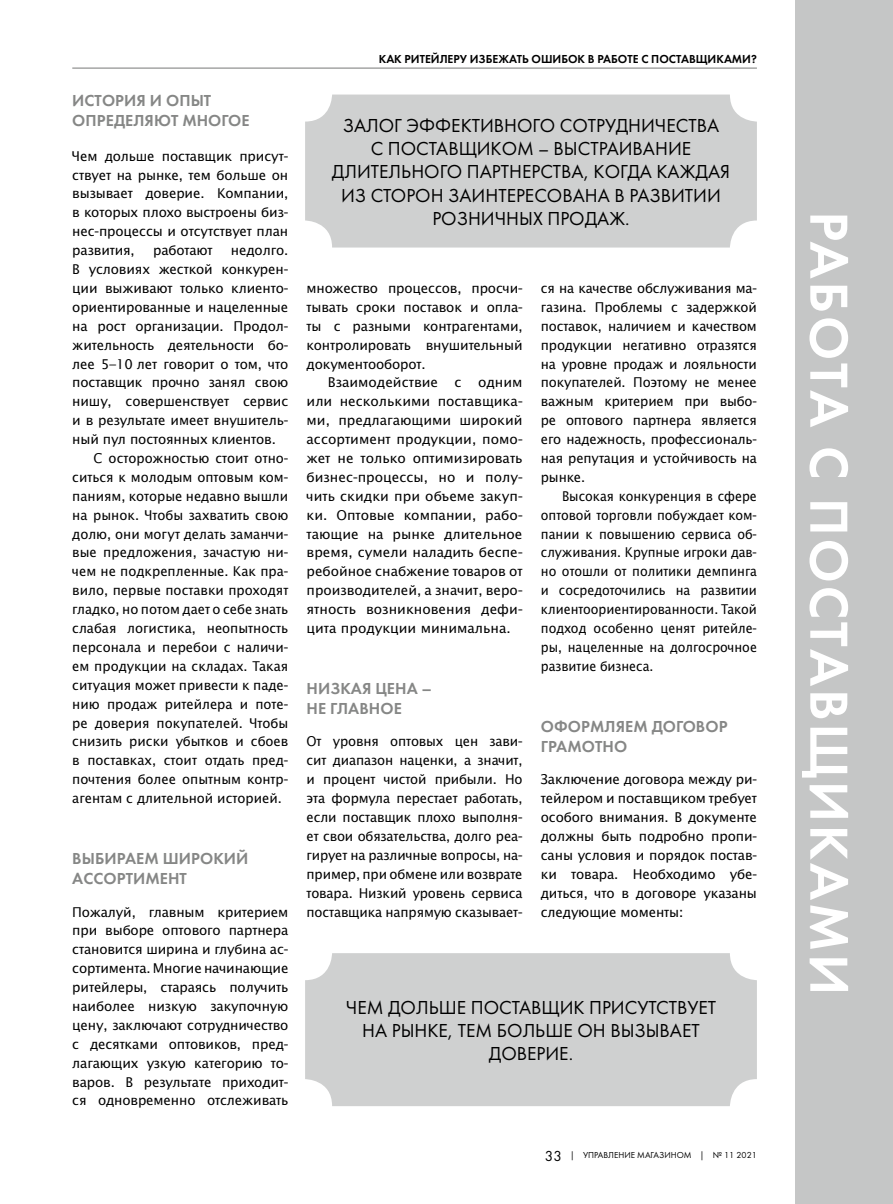
<style>
.page{position:relative;width:893px;height:1204px;background:#fff}
.page>*{position:absolute;margin:0;border:0;box-sizing:border-box;transform-origin:0 0}
.t1{font:55.5px "Futura Demi C";letter-spacing:.05em;color:#fff}
.t2{font:19.5px/23.4px "Futura Book C";color:#000;text-align:center}
.t3{font:16.5px/19.8px "Futura Demi C";letter-spacing:.005em;color:#868786}
.t4{font:13.5px/18.9px "Office Type Sans";letter-spacing:-.01em;color:#000;text-align:justify}
.t5{font:13.5px/18.9px "Office Type Sans";letter-spacing:-.01em;color:#000;text-align:justify;scale:.93 1}
.t6{font:12px "Futura Demi C";color:#000}
.t7{font:9px "Futura Book C";color:#000}
.s1{font-size:15px}
</style>
<div class="page">
<div style="left:795px;top:0;width:98px;height:1203px;background:#c5c6c6"></div>
<hr style="left:72px;top:68px;width:685px;height:1px;background:#868786">
<div style="left:305px;top:953px;width:452px;height:153px;background:#cfd0d0;border-radius:27px"></div>
<div style="left:305px;top:95px;width:452px;height:152px;background:#cfd0d0;border-radius:27px"></div>
<p class="t3" style="left:72px;top:91px;width:179px">ИСТОРИЯ И ОПЫТ<br>ОПРЕДЕЛЯЮТ МНОГОЕ</p>
<p class="t4" style="left:72px;top:146px;width:218px">Чем дольше поставщик присут&shy;ствует на рынке, тем больше он вызывает доверие. Компании, в которых плохо выстроены биз&shy;нес-процессы и отсутствует план развития,</p>
<p class="t4" style="left:153px;top:241px;width:61px">работают</p>
<p class="t4" style="left:231px;top:241px;width:59px">недолго.</p>
<p class="t4" style="left:72px;top:260px;width:218px">В условиях жесткой конкурен-</p>
<p class="t4" style="left:72px;top:279px;width:217px">ции выживают только клиенто-</p>
<p class="t4" style="left:72px;top:297px;width:218px">ориентированные и нацеленные</p>
<p class="t4" style="left:72px;top:316px;width:218px">на рост организации. Продол-</p>
<p class="t4" style="left:72px;top:335px;width:218px">жительность деятельности бо-</p>
<p class="t4" style="left:72px;top:354px;width:218px">лее 5–10 лет говорит о том, что</p>
<p class="t4" style="left:72px;top:373px;width:218px">поставщик прочно занял свою</p>
<p class="t4" style="left:72px;top:392px;width:218px">нишу, совершенствует сервис</p>
<p class="t4" style="left:72px;top:411px;width:218px">и в результате имеет внушитель-</p>
<p class="t4" style="left:72px;top:430px;width:205px">ный пул постоянных клиентов.</p>
<p class="t4" style="left:94px;top:448px;width:196px">С осторожностью стоит отно-</p>
<p class="t4" style="left:72px;top:467px;width:218px">ситься к молодым оптовым ком-</p>
<p class="t4" style="left:72px;top:486px;width:218px">паниям, которые недавно вышли</p>
<p class="t4" style="left:72px;top:505px;width:218px">на рынок. Чтобы захватить свою</p>
<p class="t4" style="left:72px;top:524px;width:218px">долю, они могут делать заманчи-</p>
<p class="t4" style="left:72px;top:543px;width:218px">вые предложения, зачастую ни-</p>
<p class="t4" style="left:72px;top:562px;width:218px">чем не подкрепленные. Как пра-</p>
<p class="t4" style="left:72px;top:581px;width:218px">вило, первые поставки проходят</p>
<p class="t4" style="left:72px;top:600px;width:218px">гладко, но потом дает о себе знать</p>
<p class="t4" style="left:72px;top:618px;width:218px">слабая логистика, неопытность</p>
<p class="t4" style="left:72px;top:637px;width:218px">персонала и перебои с наличи-</p>
<p class="t4" style="left:72px;top:656px;width:218px">ем продукции на складах. Такая</p>
<p class="t4" style="left:72px;top:675px;width:218px">ситуация может привести к паде-</p>
<p class="t4" style="left:72px;top:694px;width:218px">нию продаж ритейлера и поте-</p>
<p class="t4" style="left:72px;top:713px;width:218px">ре доверия покупателей. Чтобы</p>
<p class="t4" style="left:72px;top:732px;width:218px">снизить риски убытков и сбоев</p>
<p class="t4" style="left:72px;top:751px;width:218px">в поставках, стоит отдать пред-</p>
<p class="t4" style="left:72px;top:770px;width:218px">почтения более опытным контр-</p>
<p class="t4" style="left:72px;top:788px;width:211px">агентам с длительной историей.</p>
<p class="t3" style="left:72px;top:848px;width:178px">ВЫБИРАЕМ ШИРОКИЙ<br>АССОРТИМЕНТ</p>
<p class="t4" style="left:72px;top:902px;width:218px">Пожалуй, главным критерием при выборе оптового партнера становится ширина и глубина ас&shy;сортимента. Многие начинающие ритейлеры, стараясь получить наиболее низкую закупочную цену, заключают сотрудничество с десятками оптовиков, пред&shy;лагающих узкую категорию то&shy;варов. В результате приходит&shy;ся одновременно отслеживать</p>
<p class="t6" style="left:379px;top:52px;width:34px">Как ритейлеру</p>
<p class="t6" style="left:470px;top:52px;width:9px">избежать</p>
<p class="t6" style="left:531px;top:52px;width:10px">ошибок</p>
<p class="t6" style="left:588px;top:52px;width:18px">в работе</p>
<p class="t6" style="left:641px;top:52px;width:20px">с поставщиками</p>
<p class="t6" style="left:751px;top:52px;width:7px">?</p>
<h2 class="t2" style="left:332px;top:114px;width:400px">ЗАЛОГ ЭФФЕКТИВНОГО СОТРУДНИЧЕСТВА<br>С ПОСТАВЩИКОМ – ВЫСТРАИВАНИЕ<br>ДЛИТЕЛЬНОГО ПАРТНЕРСТВА, КОГДА КАЖДАЯ<br>ИЗ СТОРОН ЗАИНТЕРЕСОВАНА В РАЗВИТИИ<br>РОЗНИЧНЫХ ПРОДАЖ.</h2>
<p class="t4" style="left:307px;top:279px;width:218px">множество процессов, просчи&shy;тывать сроки поставок и опла&shy;ты с разными контрагентами, контролировать внушительный документооборот.</p>
<p class="t4" style="left:307px;top:373px;width:218px;text-indent:21px">Взаимодействие с одним или несколькими поставщика&shy;ми, предлагающими широкий ассортимент продукции, помо&shy;жет не только оптимизировать бизнес-процессы, но и полу&shy;чить скидки при объеме закуп&shy;ки. Оптовые компании, рабо&shy;тающие на рынке длительное время, сумели наладить беспе&shy;ребойное снабжение товаров от производителей, а значит, веро&shy;ятность возникновения дефи&shy;цита продукции минимальна.</p>
<p class="t3" style="left:307px;top:678px;width:127px">НИЗКАЯ ЦЕНА –<br>НЕ ГЛАВНОЕ</p>
<p class="t4" style="left:307px;top:732px;width:218px">От уровня оптовых цен зави&shy;сит диапазон наценки, а значит, и процент чистой прибыли. Но эта формула перестает работать, если поставщик плохо выполня&shy;ет свои обязательства, долго реа&shy;гирует на различные вопросы, на&shy;пример, при обмене или возврате товара. Низкий уровень сервиса поставщика напрямую сказывает-</p>
<p class="t4" style="left:541px;top:279px;width:218px">ся на качестве обслуживания ма&shy;газина. Проблемы с задержкой поставок, наличием и качеством продукции негативно отразятся на уровне продаж и лояльности покупателей. Поэтому не менее важным критерием при выбо&shy;ре оптового партнера является его надежность, профессиональ&shy;ная репутация и устойчивость на рынке.</p>
<p class="t5" style="left:541px;top:486px;width:234px;text-indent:21px">Высокая конкуренция в сфере оптовой торговли побуждает ком&shy;пании к повышению сервиса об&shy;служивания. Крупные игроки дав&shy;но отошли от политики демпинга и сосредоточились на развитии клиентоориентированности. Такой подход особенно ценят ритейле&shy;ры, нацеленные на долгосрочное развитие бизнеса.</p>
<p class="t3" style="left:541px;top:716px;width:188px">ОФОРМЛЯЕМ ДОГОВОР<br>ГРАМОТНО</p>
<p class="t4" style="left:541px;top:770px;width:218px">Заключение договора между ри&shy;тейлером и поставщиком требует особого внимания. В документе должны быть подробно пропи&shy;саны условия и порядок постав&shy;ки товара. Необходимо убе&shy;диться, что в договоре указаны следующие моменты:</p>
<h2 class="t2" style="left:346px;top:995px;width:372px">ЧЕМ ДОЛЬШЕ ПОСТАВЩИК ПРИСУТСТВУЕТ<br>НА РЫНКЕ, ТЕМ БОЛЬШЕ ОН ВЫЗЫВАЕТ<br>ДОВЕРИЕ.</h2>
<p class="t7" style="left:545px;top:1149px;width:214px"><span class="s1">33</span> | УПРАВЛЕНИЕ МАГАЗИНОМ | № 11 2021</p>
<h1 class="t1" style="left:861px;top:211px;width:785px;rotate:90deg">РАБОТА С ПОСТАВЩИКАМИ</h1>
</div>
